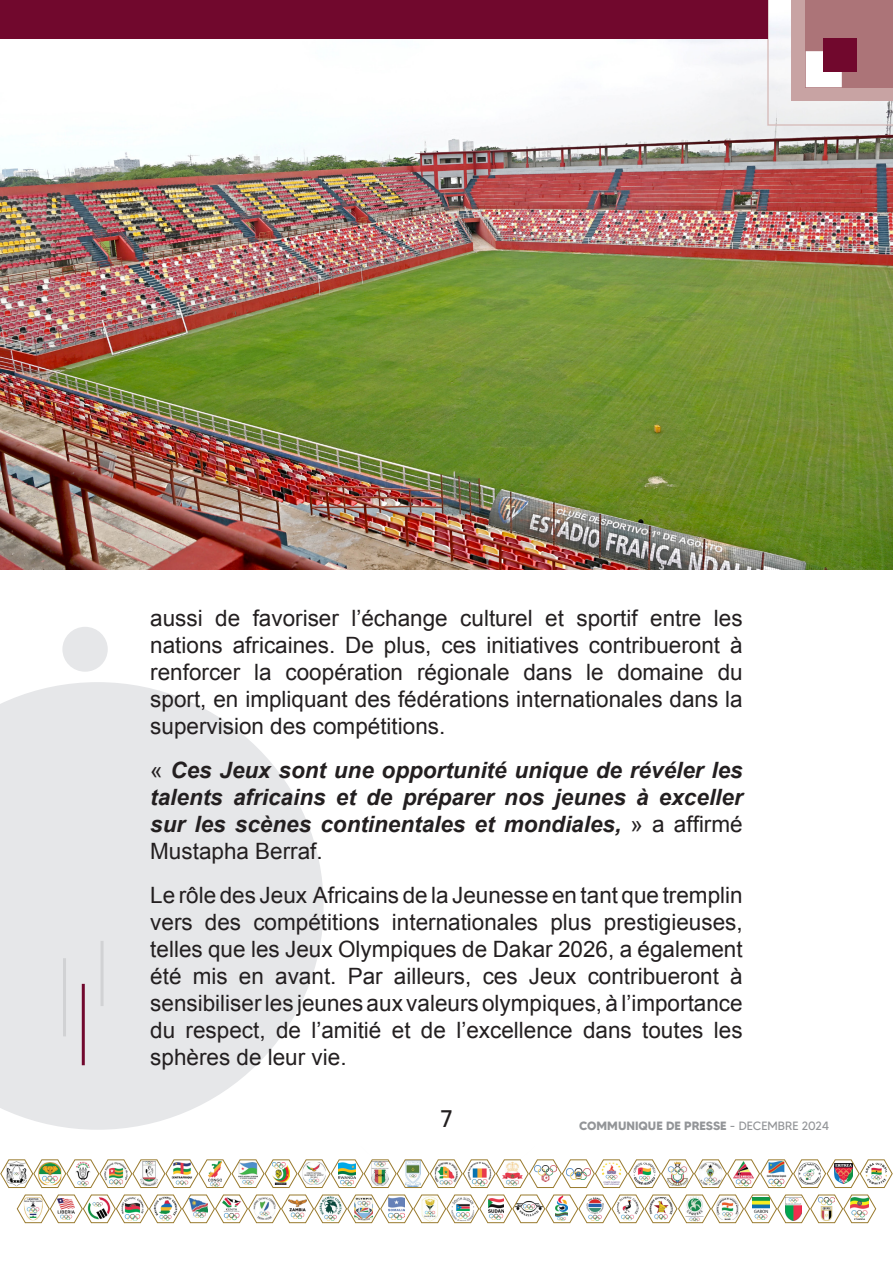
<style>
.page{position:relative;width:893px;height:1263px;background:#fff}
.page>*{position:absolute;margin:0;border:0;box-sizing:border-box;transform-origin:0 0}
.t1{font:24px "MADETOMMY";color:#231f20}
.t2{font:22.5px/27px "Arial";color:#231f20;text-align:justify}
.t3{font:italic 700 22.5px/27px "Arial";color:#231f20;text-align:justify}
.t4{font:700 12px "MADETOMMY";color:#939598}
.s1{font-weight:400;font-style:normal}
.s2{font-weight:400}
</style>
<div class="page">
<img style="left:0;top:1159px;width:893px;height:29px">
<img style="left:16px;top:1194px;width:860px;height:29px">
<svg style="left:0;top:682px;width:324px;height:448px;background:#e9eaec"></svg>
<div style="left:62px;top:627px;width:46px;height:45px;background:#e6e7e9;border-radius:50%"></div>
<img style="left:0;top:38px;width:893px;height:532px">
<svg style="left:767px;top:0;width:126px;height:126px"></svg>
<div style="left:791px;top:0;width:102px;height:101px;background:#c8a3a3"></div>
<div style="left:806px;top:0;width:87px;height:87px;background:#ac7478"></div>
<div style="left:806px;top:51px;width:36px;height:36px;background:#fff;border:3px solid #fff"></div>
<div style="left:824px;top:38px;width:33px;height:33px;background:#71082d"></div>
<div style="left:0;top:0;width:767px;height:38px;background:#71082d"></div>
<hr style="left:101px;top:941px;width:3px;height:65px;background:#d1d2d4">
<hr style="left:63px;top:958px;width:3px;height:78px;background:#d1d2d4">
<hr style="left:82px;top:984px;width:3px;height:81px;background:#71082d">
<p class="t2" style="left:150px;top:605px;width:594px">aussi de favoriser l’échange culturel et sportif entre les nations africaines. De plus, ces initiatives contribueront à renforcer la coopération régionale dans le domaine du sport, en impliquant des fédérations internationales dans la supervision des compétitions.</p>
<p class="t3" style="left:150px;top:758px;width:594px"><span class="s1">«</span> Ces Jeux sont une opportunité unique de révéler les talents africains et de préparer nos jeunes à exceller sur les scènes continentales et mondiales, <span class="s1">» a affirmé Mustapha Berraf.</span></p>
<p class="t2" style="left:150px;top:882px;width:594px">Le rôle des Jeux Africains de la Jeunesse en tant que tremplin vers des compétitions internationales plus prestigieuses, telles que les Jeux Olympiques de Dakar 2026, a également été mis en avant. Par ailleurs, ces Jeux contribueront à sensibiliser les jeunes aux valeurs olympiques, à l’importance du respect, de l’amitié et de l’excellence dans toutes les sphères de leur vie.</p>
<p class="t1" style="left:440px;top:1103px;width:14px">7</p>
<p class="t4" style="left:579px;top:1118px;width:251px">COMMUNIQUE DE PRESSE <span class="s2">- DECEMBRE 2024</span></p>
</div>
